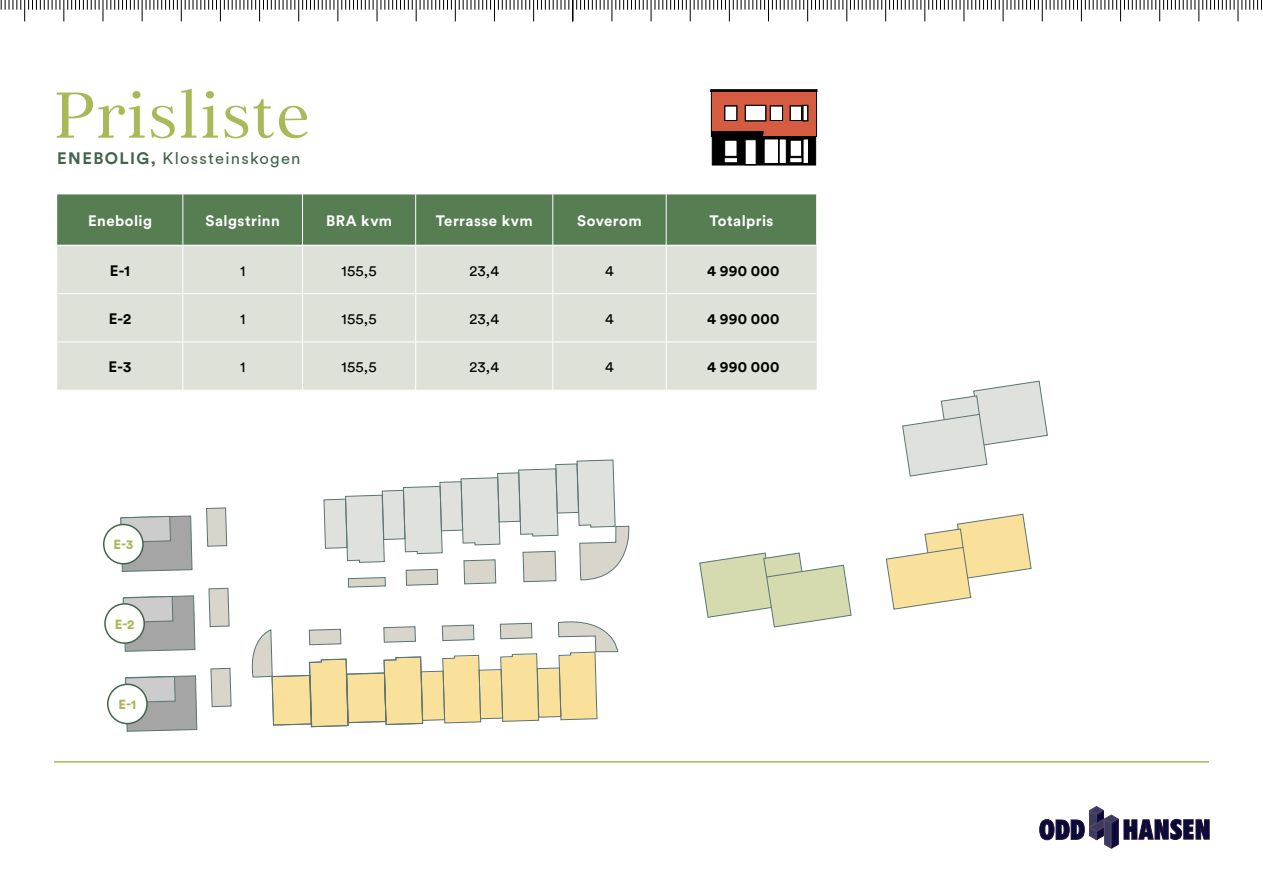
<style>
.page{position:relative;width:1263px;height:893px;background:#fff}
.page>*{position:absolute;margin:0;border:0;box-sizing:border-box;transform-origin:0 0}
.kvm_på_planer{font:64.5px "Elgraine";letter-spacing:.025em;color:#aab858}
.kvm_på_planer-2{font:16.5px "Circular Std";letter-spacing:.075em;color:#40664a}
.t1{font:700 15px "Circular Std";letter-spacing:.03em;color:#fff}
.t2{font:15px "Circular Std";letter-spacing:.015em;color:#000}
.t3{font:700 15px "Circular Std";letter-spacing:.02em;color:#000}
.t4{font:900 13.05px "Circular Std";color:#aab858}
.s1{font-weight:700}
</style>
<div class="page">
<hr style="left:54px;top:761px;width:1155px;height:2px;background:#aab858">
<svg style="left:0;top:0;width:1262px;height:21px"></svg>
<svg style="left:1124px;top:819px;width:85px;height:21px;background:#484465"></svg>
<svg style="left:1039px;top:806px;width:79px;height:42px"></svg>
<svg style="left:323px;top:459px;width:307px;height:129px"></svg>
<svg style="left:251px;top:621px;width:368px;height:107px"></svg>
<svg style="left:120px;top:515px;width:73px;height:57px;background:#aeb0b0"></svg>
<svg style="left:122px;top:595px;width:74px;height:57px;background:#aeb0b0"></svg>
<svg style="left:125px;top:675px;width:73px;height:57px;background:#aeb0b0"></svg>
<svg style="left:206px;top:507px;width:22px;height:40px"></svg>
<svg style="left:208px;top:587px;width:22px;height:40px"></svg>
<svg style="left:210px;top:667px;width:22px;height:40px"></svg>
<svg style="left:902px;top:380px;width:146px;height:97px"></svg>
<svg style="left:885px;top:513px;width:147px;height:97px"></svg>
<svg style="left:699px;top:552px;width:153px;height:76px"></svg>
<div style="left:57px;top:194px;width:759px;height:51px;background:#567e52"></div>
<div style="left:57px;top:246px;width:760px;height:144px;background:#dee1d8"></div>
<hr style="left:183px;top:194px;width:1px;height:51px;background:#fff">
<hr style="left:302px;top:194px;width:1px;height:51px;background:#fff">
<hr style="left:415px;top:194px;width:1px;height:51px;background:#fff">
<hr style="left:553px;top:194px;width:1px;height:51px;background:#fff">
<hr style="left:666px;top:194px;width:1px;height:51px;background:#fff">
<hr style="left:183px;top:245px;width:1px;height:48px;background:#fff">
<hr style="left:302px;top:245px;width:1px;height:48px;background:#fff">
<hr style="left:415px;top:245px;width:1px;height:48px;background:#fff">
<hr style="left:553px;top:245px;width:1px;height:48px;background:#fff">
<hr style="left:666px;top:245px;width:1px;height:48px;background:#fff">
<hr style="left:183px;top:294px;width:1px;height:48px;background:#fff">
<hr style="left:302px;top:294px;width:1px;height:48px;background:#fff">
<hr style="left:415px;top:294px;width:1px;height:48px;background:#fff">
<hr style="left:553px;top:294px;width:1px;height:48px;background:#fff">
<hr style="left:666px;top:294px;width:1px;height:48px;background:#fff">
<hr style="left:183px;top:342px;width:1px;height:48px;background:#fff">
<hr style="left:302px;top:342px;width:1px;height:48px;background:#fff">
<hr style="left:415px;top:342px;width:1px;height:48px;background:#fff">
<hr style="left:553px;top:342px;width:1px;height:48px;background:#fff">
<hr style="left:666px;top:342px;width:1px;height:48px;background:#fff">
<hr style="left:57px;top:293px;width:126px;height:1px;background:#fff">
<hr style="left:183px;top:293px;width:119px;height:1px;background:#fff">
<hr style="left:302px;top:293px;width:114px;height:1px;background:#fff">
<hr style="left:416px;top:293px;width:137px;height:1px;background:#fff">
<hr style="left:553px;top:293px;width:113px;height:1px;background:#fff">
<hr style="left:666px;top:293px;width:151px;height:1px;background:#fff">
<hr style="left:57px;top:342px;width:126px;height:1px;background:#fff">
<hr style="left:183px;top:342px;width:119px;height:1px;background:#fff">
<hr style="left:302px;top:342px;width:114px;height:1px;background:#fff">
<hr style="left:416px;top:342px;width:137px;height:1px;background:#fff">
<hr style="left:553px;top:342px;width:113px;height:1px;background:#fff">
<hr style="left:666px;top:342px;width:151px;height:1px;background:#fff">
<div style="left:104px;top:524px;width:39px;height:40px;background:#fff;border-radius:50%"></div>
<div style="left:103px;top:524px;width:41px;height:40px;border:2px solid #40664a;border-radius:50%"></div>
<div style="left:105px;top:604px;width:39px;height:39px;background:#fff;border-radius:50%"></div>
<div style="left:104px;top:603px;width:41px;height:41px;border:2px solid #40664a;border-radius:50%"></div>
<div style="left:108px;top:684px;width:39px;height:40px;background:#fff;border-radius:50%"></div>
<div style="left:107px;top:684px;width:41px;height:40px;border:2px solid #40664a;border-radius:50%"></div>
<div style="left:711px;top:89px;width:106px;height:3px;border:1px solid #000"></div>
<svg style="left:711px;top:91px;width:106px;height:74px"></svg>
<p class="kvm_på_planer" style="left:54px;top:75px;width:258px">Prisliste</p>
<p class="kvm_på_planer-2" style="left:57px;top:149px;width:245px"><span class="s1">ENEBOLIG,</span> Klossteinskogen</p>
<p class="t1" style="left:88px;top:211px;width:65px">Enebolig</p>
<p class="t1" style="left:206px;top:211px;width:76px">Salgstrinn</p>
<p class="t1" style="left:326px;top:211px;width:68px">BRA kvm</p>
<p class="t1" style="left:436px;top:211px;width:99px">Terrasse kvm</p>
<p class="t1" style="left:577px;top:211px;width:66px">Soverom</p>
<p class="t1" style="left:709px;top:211px;width:66px">Totalpris</p>
<p class="t3" style="left:110px;top:261px;width:22px">E-1</p>
<p class="t2" style="left:240px;top:262px;width:7px">1</p>
<p class="t2" style="left:341px;top:262px;width:37px">155,5</p>
<p class="t2" style="left:469px;top:262px;width:31px">23,4</p>
<p class="t2" style="left:605px;top:262px;width:10px">4</p>
<p class="t3" style="left:707px;top:261px;width:74px">4 990 000</p>
<p class="t3" style="left:109px;top:309px;width:24px">E-2</p>
<p class="t2" style="left:240px;top:311px;width:7px">1</p>
<p class="t2" style="left:341px;top:311px;width:37px">155,5</p>
<p class="t2" style="left:469px;top:311px;width:31px">23,4</p>
<p class="t2" style="left:605px;top:311px;width:10px">4</p>
<p class="t3" style="left:707px;top:309px;width:74px">4 990 000</p>
<p class="t3" style="left:109px;top:357px;width:24px">E-3</p>
<p class="t2" style="left:240px;top:359px;width:7px">1</p>
<p class="t2" style="left:341px;top:359px;width:37px">155,5</p>
<p class="t2" style="left:469px;top:359px;width:31px">23,4</p>
<p class="t2" style="left:605px;top:359px;width:10px">4</p>
<p class="t3" style="left:707px;top:357px;width:74px">4 990 000</p>
<h3 class="t4" style="left:114px;top:536px;width:21px">E-3</h3>
<h3 class="t4" style="left:115px;top:615px;width:21px">E-2</h3>
<h3 class="t4" style="left:119px;top:696px;width:19px">E-1</h3>
</div>
